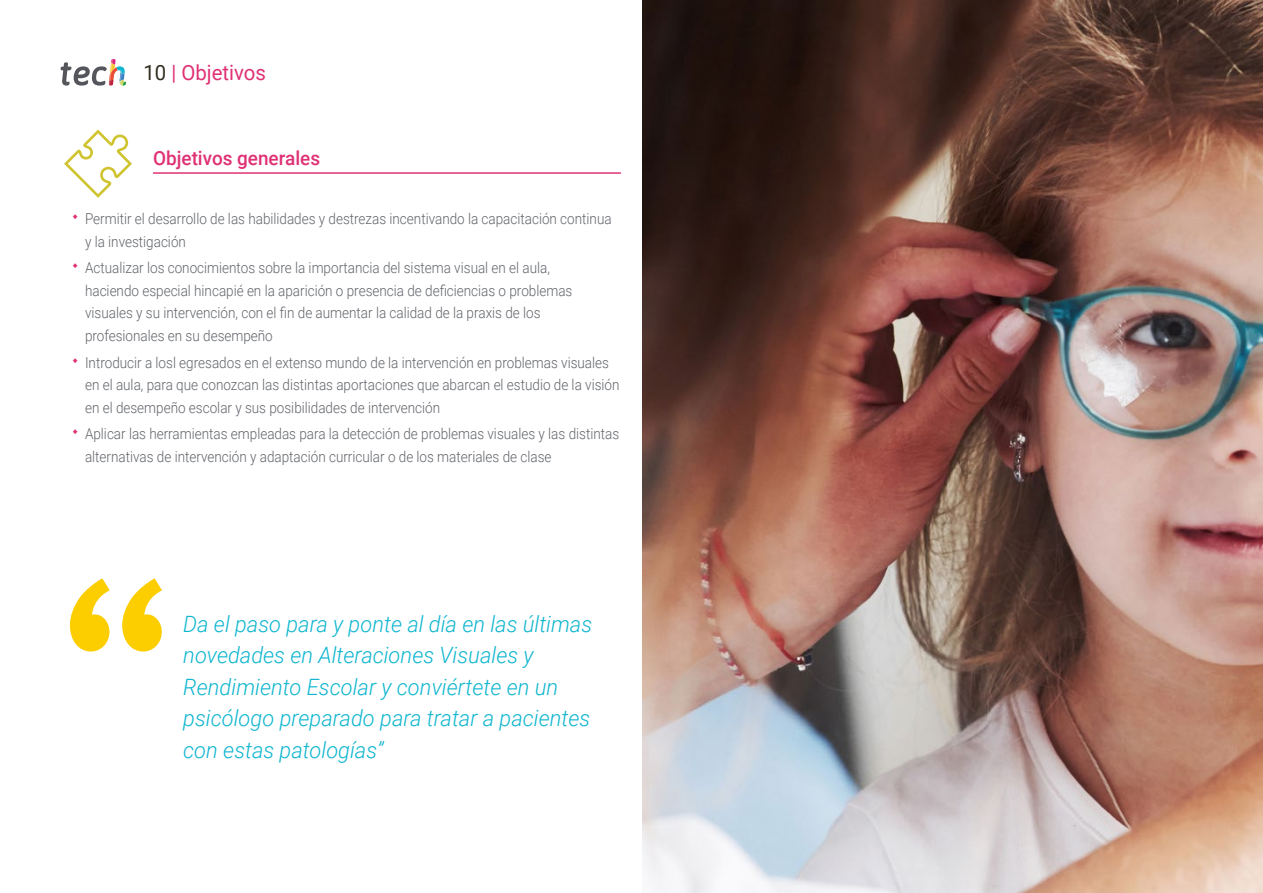
<style>
.page{position:relative;width:1263px;height:893px;background:#fff}
.page>*{position:absolute;margin:0;border:0;box-sizing:border-box;transform-origin:0 0}
.t1{font:italic 300 22.5px/31.5px "Roboto";color:#0fb6cf}
.t2{font:21px "Roboto";color:#df3174}
.t3{font:500 19.5px "Roboto";color:#df3174}
.t4{font:300 15px/22.5px "Roboto";color:#61646a;scale:.9 1}
.s1{color:#312e20}
</style>
<div class="page">
<hr style="left:153px;top:173px;width:468px;height:1px;background:#df3174">
<svg style="left:64px;top:130px;width:68px;height:68px"></svg>
<svg style="left:61px;top:59px;width:65px;height:27px"></svg>
<svg style="left:70px;top:578px;width:92px;height:73px"></svg>
<img style="left:642px;top:0;width:621px;height:893px">
<h2 class="t2" style="left:144px;top:57px;width:124px"><span class="s1">10</span> | Objetivos</h2>
<h3 class="t3" style="left:153px;top:144px;width:169px">Objetivos generales</h3>
<p class="t4" style="left:85px;top:207px;width:587px">Permitir el desarrollo de las habilidades y destrezas incentivando la capacitación continua y la investigación</p>
<p class="t4" style="left:85px;top:256px;width:543px">Actualizar los conocimientos sobre la importancia del sistema visual en el aula, haciendo especial hincapié en la aparición o presencia de deficiencias o problemas visuales y su intervención, con el fin de aumentar la calidad de la praxis de los profesionales en su desempeño</p>
<p class="t4" style="left:85px;top:350px;width:595px">Introducir a losl egresados en el extenso mundo de la intervención en problemas visuales en el aula, para que conozcan las distintas aportaciones que abarcan el estudio de la visión en el desempeño escolar y sus posibilidades de intervención</p>
<p class="t4" style="left:85px;top:422px;width:595px">Aplicar las herramientas empleadas para la detección de problemas visuales y las distintas alternativas de intervención y adaptación curricular o de los materiales de clase</p>
<h1 class="t1" style="left:183px;top:607px;width:410px">Da el paso para y ponte al día en las últimas novedades en Alteraciones Visuales y Rendimiento Escolar y conviértete en un psicólogo preparado para tratar a pacientes con estas patologías”</h1>
</div>
